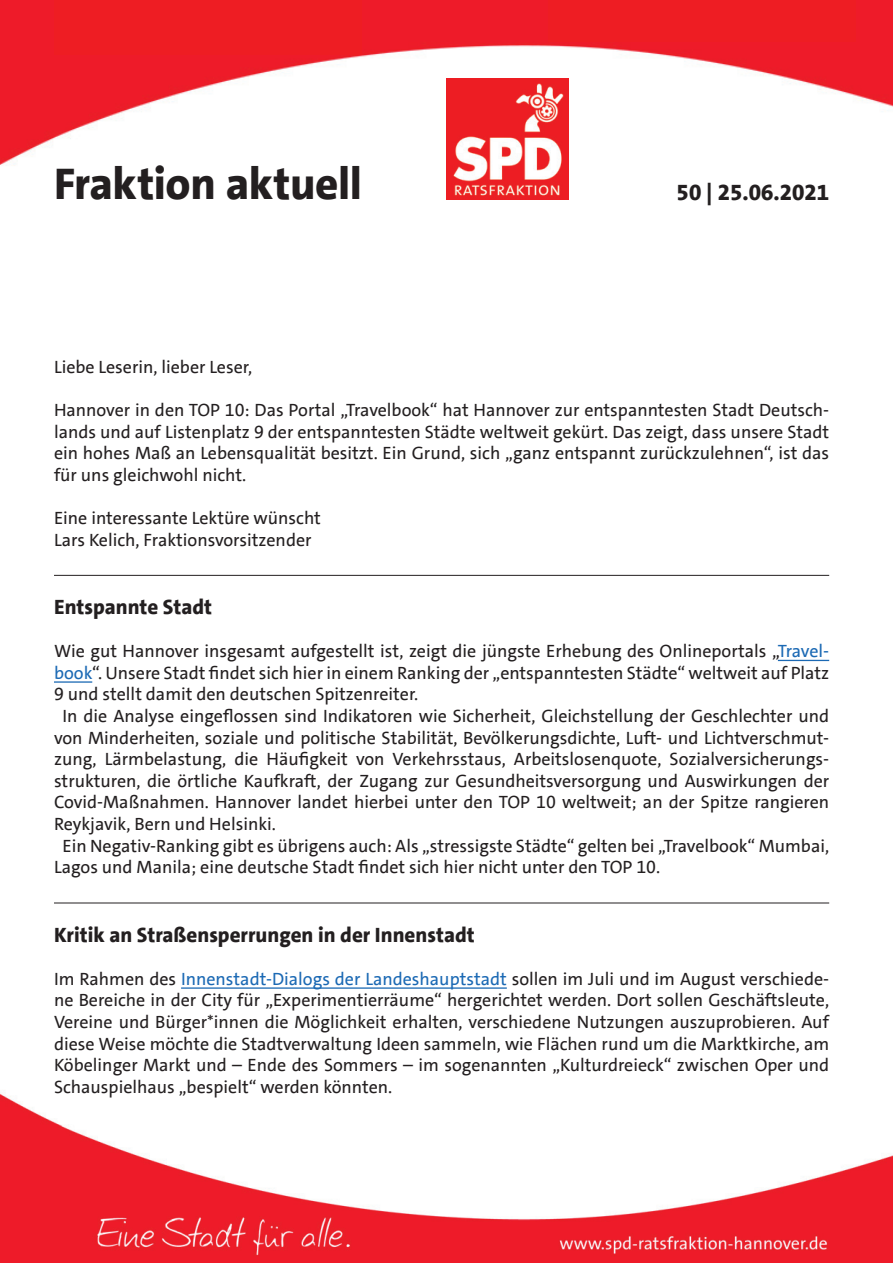
<style>
.page{position:relative;width:893px;height:1263px;background:#fff}
.page>*{position:absolute;margin:0;border:0;box-sizing:border-box;transform-origin:0 0}
.t1{font:800 45px "SPD The Sans";letter-spacing:-.01em;color:#231f20}
.t2{font:800 22.5px "SPD The Sans";color:#231f20}
.t3{font:800 21px "SPD The Sans";color:#231f20}
.t4{font:18px/21.6px "SPD The Sans";color:#231f20;text-align:justify}
.s1{color:#1b69b4}
</style>
<div class="page">
<img style="left:0;top:1092px;width:893px;height:171px">
<img style="left:0;top:0;width:893px;height:183px">
<div style="left:54px;top:0;width:307px;height:54px;background:#ee1d23"></div>
<div style="left:549px;top:0;width:307px;height:41px;background:#ee1d23"></div>
<img style="left:447px;top:79px;width:121px;height:121px">
<hr style="left:54px;top:575px;width:775px;height:1px;background:#231f20">
<hr style="left:778px;top:660px;width:51px;height:1px;background:#1b69b4">
<hr style="left:54px;top:681px;width:38px;height:2px;background:#1b69b4">
<hr style="left:54px;top:903px;width:775px;height:1px;background:#231f20">
<hr style="left:181px;top:987px;width:326px;height:2px;background:#1b69b4">
<h1 class="t1" style="left:54px;top:155px;width:310px">Fraktion aktuell</h1>
<p class="t2" style="left:677px;top:178px;width:154px">50 | 25.06.2021</p>
<p class="t4" style="left:54px;top:356px;width:200px">Liebe Leserin, lieber Leser,</p>
<p class="t4" style="left:54px;top:399px;width:777px">Hannover in den TOP 10: Das Portal „Travelbook“ hat Hannover zur entspanntesten Stadt Deutsch&shy;lands und auf Listenplatz 9 der entspanntesten Städte weltweit gekürt. Das zeigt, dass unsere Stadt ein hohes Maß an Lebensqualität besitzt. Ein Grund, sich „ganz entspannt zurückzulehnen“, ist das für uns gleichwohl nicht.</p>
<p class="t4" style="left:54px;top:507px;width:268px">Eine interessante Lektüre wünscht<br>Lars Kelich, Fraktionsvorsitzender</p>
<p class="t3" style="left:54px;top:593px;width:160px">Entspannte Stadt</p>
<p class="t4" style="left:54px;top:640px;width:777px">Wie gut Hannover insgesamt aufgestellt ist, zeigt die jüngste Erhebung des Onlineportals „<span class="s1">Travel-</span></p>
<p class="t4" style="left:54px;top:662px;width:777px"><span class="s1">book</span>“. Unsere Stadt findet sich hier in einem Ranking der „entspanntesten Städte“ weltweit auf Platz</p>
<p class="t4" style="left:54px;top:684px;width:366px">9 und stellt damit den deutschen Spitzenreiter.</p>
<p class="t4" style="left:62px;top:705px;width:768px">In die Analyse eingeflossen sind Indikatoren wie Sicherheit, Gleichstellung der Geschlechter und</p>
<p class="t4" style="left:54px;top:727px;width:777px">von Minderheiten, soziale und politische Stabilität, Bevölkerungsdichte, Luft- und Lichtverschmut-</p>
<p class="t4" style="left:54px;top:748px;width:777px">zung, Lärmbelastung, die Häufigkeit von Verkehrsstaus, Arbeitslosenquote, Sozialversicherungs-</p>
<p class="t4" style="left:54px;top:770px;width:777px">strukturen, die örtliche Kaufkraft, der Zugang zur Gesundheitsversorgung und Auswirkungen der</p>
<p class="t4" style="left:54px;top:792px;width:777px">Covid-Maßnahmen. Hannover landet hierbei unter den TOP 10 weltweit; an der Spitze rangieren</p>
<p class="t4" style="left:54px;top:813px;width:224px">Reykjavik, Bern und Helsinki.</p>
<p class="t4" style="left:62px;top:835px;width:768px">Ein Negativ-Ranking gibt es übrigens auch: Als „stressigste Städte“ gelten bei „Travelbook“ Mumbai,</p>
<p class="t4" style="left:54px;top:856px;width:608px">Lagos und Manila; eine deutsche Stadt findet sich hier nicht unter den TOP 10.</p>
<p class="t3" style="left:54px;top:921px;width:422px">Kritik an Straßensperrungen in der Innenstadt</p>
<p class="t4" style="left:54px;top:968px;width:777px">Im Rahmen des <span class="s1">Innenstadt-Dialogs der Landeshauptstadt</span> sollen im Juli und im August verschiede&shy;ne Bereiche in der City für „Experimentierräume“ hergerichtet werden. Dort sollen Geschäftsleute, Vereine und Bürger*innen die Möglichkeit erhalten, verschiedene Nutzungen auszuprobieren. Auf diese Weise möchte die Stadtverwaltung Ideen sammeln, wie Flächen rund um die Marktkirche, am Köbelinger Markt und – Ende des Sommers – im sogenannten „Kulturdreieck“ zwischen Oper und Schauspielhaus „bespielt“ werden könnten.</p>
</div>
